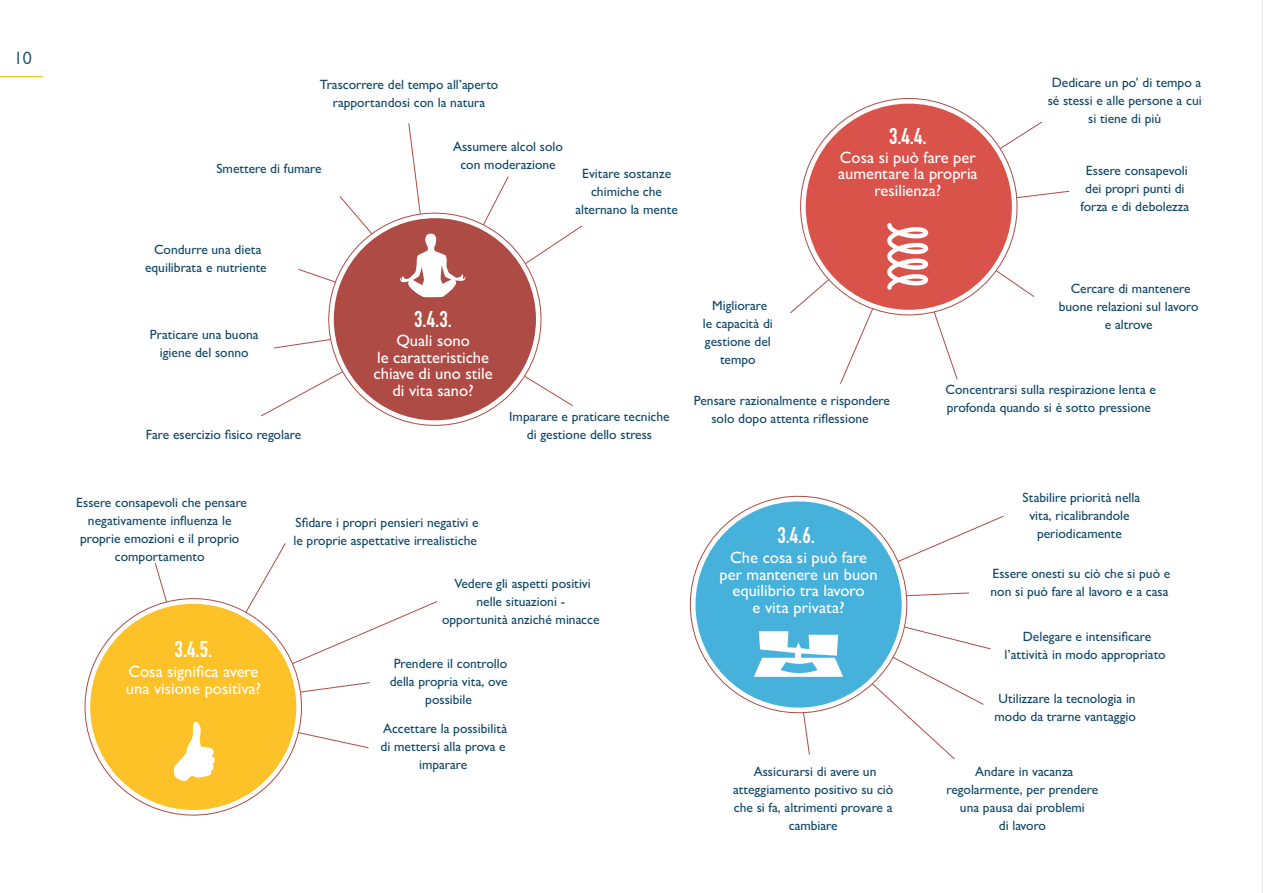
<style>
.page{position:relative;width:1263px;height:893px;background:#fff}
.page>*{position:absolute;margin:0;border:0;box-sizing:border-box;transform-origin:0 0}
.t1{font:22.5px "DIN Engschrift Std";color:#fff}
.t2{font:18px "Gill Sans MT Pro";color:#0f4768}
.t3{font:500 16.5px/16.5px "Gill Sans MT Pro";color:#fff;text-align:center}
.t4{font:500 13.5px/18px "Gill Sans MT Pro";color:#0f4768;text-align:center}
</style>
<div class="page">
<hr style="left:1262px;top:0;width:1px;height:893px;background:#d1d3d4">
<svg style="left:1033px;top:121px;width:9px;height:8px"></svg>
<svg style="left:840px;top:331px;width:24px;height:53px"></svg>
<svg style="left:940px;top:331px;width:18px;height:49px"></svg>
<svg style="left:1033px;top:190px;width:37px;height:7px"></svg>
<svg style="left:339px;top:196px;width:6px;height:5px"></svg>
<svg style="left:298px;top:269px;width:19px;height:8px"></svg>
<svg style="left:273px;top:341px;width:44px;height:8px"></svg>
<svg style="left:553px;top:393px;width:20px;height:13px"></svg>
<svg style="left:261px;top:385px;width:56px;height:32px"></svg>
<svg style="left:790px;top:98px;width:243px;height:233px"></svg>
<div style="left:806px;top:104px;width:206px;height:206px;background:#da534b;border-radius:50%"></div>
<svg style="left:262px;top:543px;width:176px;height:111px"></svg>
<svg style="left:154px;top:563px;width:8px;height:20px"></svg>
<svg style="left:317px;top:736px;width:52px;height:13px"></svg>
<svg style="left:921px;top:631px;width:70px;height:129px"></svg>
<svg style="left:923px;top:515px;width:81px;height:37px"></svg>
<svg style="left:805px;top:729px;width:5px;height:26px"></svg>
<svg style="left:923px;top:592px;width:46px;height:4px"></svg>
<svg style="left:317px;top:682px;width:53px;height:9px"></svg>
<svg style="left:317px;top:201px;width:236px;height:225px"></svg>
<div style="left:334px;top:218px;width:202px;height:202px;background:#ae4b44;border-radius:50%"></div>
<svg style="left:400px;top:123px;width:182px;height:202px"></svg>
<svg style="left:887px;top:223px;width:41px;height:67px"></svg>
<svg style="left:689px;top:495px;width:234px;height:234px"></svg>
<div style="left:695px;top:501px;width:207px;height:207px;background:#46b1db;border-radius:50%"></div>
<svg style="left:754px;top:631px;width:89px;height:46px"></svg>
<svg style="left:84px;top:583px;width:233px;height:233px"></svg>
<div style="left:90px;top:604px;width:206px;height:206px;background:#fec229;border-radius:50%"></div>
<svg style="left:173px;top:722px;width:42px;height:59px"></svg>
<hr style="left:0;top:76px;width:43px;height:1px;background:#fdb913">
<h2 class="t2" style="left:14px;top:48px;width:19px">10</h2>
<p class="t4" style="left:320px;top:75px;width:180px">Trascorrere del tempo all’aperto rapportandosi con la natura</p>
<p class="t4" style="left:453px;top:137px;width:111px">Assumere alcol solo con moderazione</p>
<p class="t4" style="left:216px;top:160px;width:107px">Smettere di fumare</p>
<p class="t4" style="left:145px;top:240px;width:123px">Condurre una dieta equilibrata e nutriente</p>
<p class="t4" style="left:575px;top:164px;width:104px">Evitare sostanze chimiche che alternano la mente</p>
<p class="t4" style="left:150px;top:325px;width:110px">Praticare una buona igiene del sonno</p>
<h1 class="t1" style="left:414px;top:306px;width:39px">3.4.3.</h1>
<p class="t3" style="left:374px;top:332px;width:121px">Quali sono<br>le caratteristiche chiave di uno stile di vita sano?</p>
<p class="t4" style="left:146px;top:425px;width:157px">Fare esercizio fisico regolare</p>
<p class="t4" style="left:509px;top:407px;width:162px">Imparare e praticare tecniche di gestione dello stress</p>
<p class="t4" style="left:703px;top:297px;width:72px">Migliorare<br>le capacità di gestione del tempo</p>
<h1 class="t1" style="left:889px;top:123px;width:39px">3.4.4.</h1>
<p class="t3" style="left:838px;top:149px;width:141px">Cosa si può fare per aumentare la propria resilienza?</p>
<p class="t4" style="left:1048px;top:73px;width:156px">Dedicare un po’ di tempo a sé stessi e alle persone a cui si tiene di più</p>
<p class="t4" style="left:1080px;top:162px;width:110px">Essere consapevoli dei propri punti di forza e di debolezza</p>
<p class="t4" style="left:1059px;top:280px;width:141px">Cercare di mantenere buone relazioni sul lavoro e altrove</p>
<p class="t4" style="left:694px;top:391px;width:197px">Pensare razionalmente e rispondere solo dopo attenta riflessione</p>
<p class="t4" style="left:946px;top:380px;width:212px;text-align:left">Concentrarsi sulla respirazione lenta e profonda quando si è sotto pressione</p>
<p class="t4" style="left:76px;top:494px;width:172px">Essere consapevoli che pensare negativamente influenza le proprie emozioni e il proprio comportamento</p>
<h1 class="t1" style="left:175px;top:636px;width:39px">3.4.5.</h1>
<p class="t3" style="left:126px;top:663px;width:137px;text-align:left">Cosa significa avere una visione positiva?</p>
<p class="t4" style="left:293px;top:513px;width:187px;text-align:left">Sfidare i propri pensieri negativi e le proprie aspettative irrealistiche</p>
<p class="t4" style="left:442px;top:574px;width:159px">Vedere gli aspetti positivi nelle situazioni - opportunità anziché minacce</p>
<p class="t4" style="left:390px;top:654px;width:119px">Prendere il controllo della propria vita, ove possibile</p>
<p class="t4" style="left:381px;top:719px;width:128px">Accettare la possibilità di mettersi alla prova e imparare</p>
<h1 class="t1" style="left:777px;top:522px;width:39px">3.4.6.</h1>
<p class="t3" style="left:719px;top:549px;width:160px">Che cosa si può fare per mantenere un buon equilibrio tra lavoro<br>e vita privata?</p>
<p class="t4" style="left:733px;top:762px;width:162px">Assicurarsi di avere un atteggiamento positivo su ciò che si fa, altrimenti provare a cambiare</p>
<p class="t4" style="left:1022px;top:488px;width:119px">Stabilire priorità nella vita, ricalibrandole periodicamente</p>
<p class="t4" style="left:990px;top:564px;width:181px;text-align:left">Essere onesti su ciò che si può e non si può fare al lavoro e a casa</p>
<p class="t4" style="left:1005px;top:627px;width:163px">Delegare e intensificare l’attività in modo appropriato</p>
<p class="t4" style="left:994px;top:689px;width:143px;text-align:left">Utilizzare la tecnologia in modo da trarne vantaggio</p>
<p class="t4" style="left:946px;top:762px;width:153px">Andare in vacanza regolarmente, per prendere una pausa dai problemi<br>di lavoro</p>
</div>
